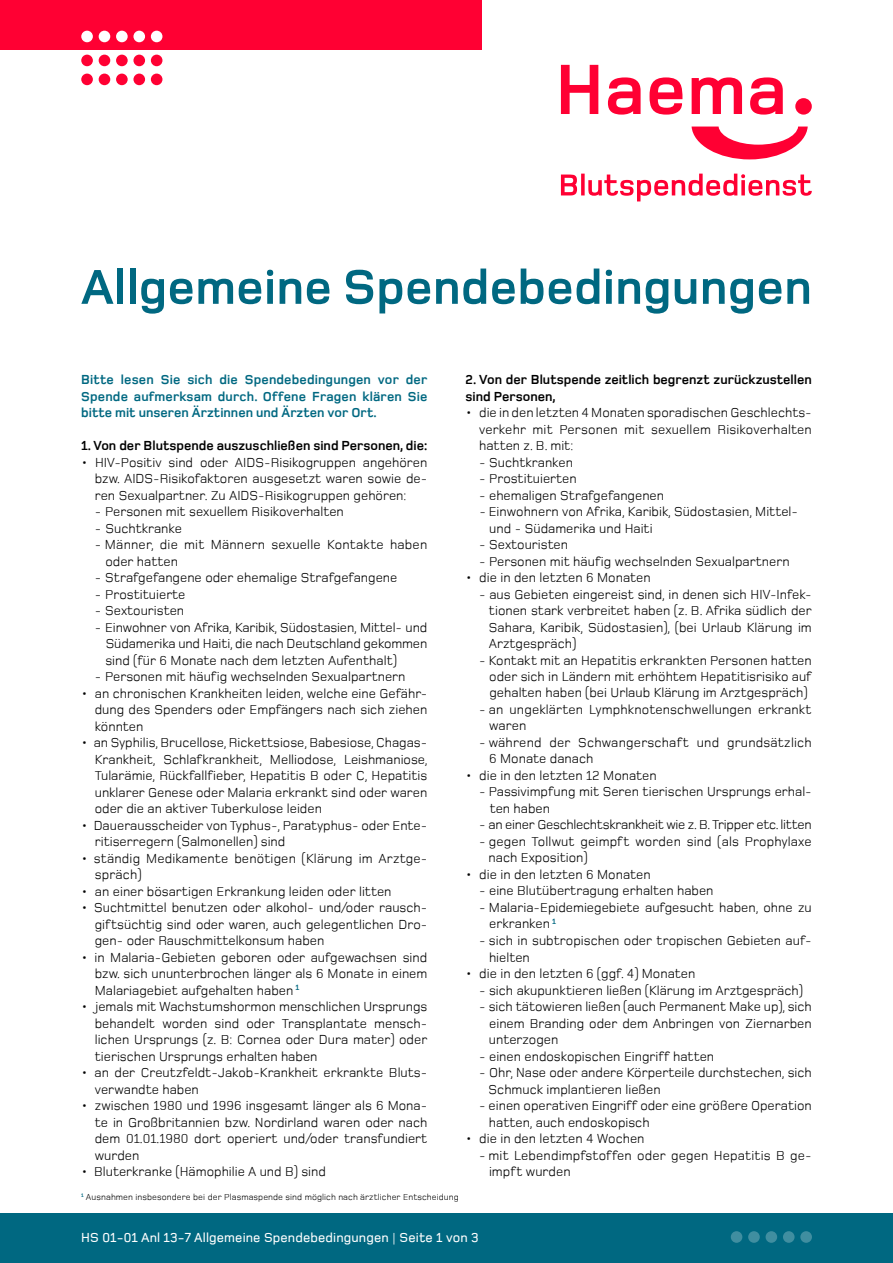
<style>
.page{position:relative;width:893px;height:1263px;background:#fff}
.page>*{position:absolute;margin:0;border:0;box-sizing:border-box;transform-origin:0 0}
.t1{font:700 50.7px "Foundry Monoline";letter-spacing:.005em;color:#006881}
.t2{font:13.5px/16.5px "Foundry Monoline";color:#000}
.t3{font:700 13.5px/16.5px "Foundry Monoline";color:#006881;text-align:justify}
.t4{font:700 13.5px/16.5px "Foundry Monoline";color:#000}
.t5{font:13.5px "Foundry Monoline";letter-spacing:-.02em;color:#000}
.t6{font:500 13.5px "Foundry Monoline";letter-spacing:.01em;color:#fff}
.t7{font:9px "Foundry Monoline";letter-spacing:.01em;color:#000}
.s1{font-weight:400}
</style>
<div class="page">
<div style="left:0;top:1214px;width:893px;height:49px;background:#006881"></div>
<svg style="left:692px;top:127px;width:116px;height:32px"></svg>
<div style="left:795px;top:98px;width:17px;height:17px;background:#f03;border-radius:50%"></div>
<svg style="left:561px;top:65px;width:37px;height:49px"></svg>
<svg style="left:608px;top:77px;width:33px;height:38px"></svg>
<svg style="left:649px;top:77px;width:33px;height:38px"></svg>
<svg style="left:692px;top:77px;width:50px;height:37px"></svg>
<svg style="left:750px;top:77px;width:33px;height:38px"></svg>
<svg style="left:561px;top:174px;width:251px;height:27px"></svg>
<div style="left:0;top:0;width:481px;height:49px;background:#f03"></div>
<div style="left:81px;top:74px;width:12px;height:11px;background:#f03;border-radius:50%"></div>
<div style="left:99px;top:74px;width:11px;height:11px;background:#f03;border-radius:50%"></div>
<div style="left:116px;top:74px;width:12px;height:11px;background:#f03;border-radius:50%"></div>
<div style="left:133px;top:74px;width:12px;height:11px;background:#f03;border-radius:50%"></div>
<div style="left:151px;top:74px;width:11px;height:11px;background:#f03;border-radius:50%"></div>
<div style="left:81px;top:55px;width:12px;height:11px;background:#f03;border-radius:50%"></div>
<div style="left:99px;top:55px;width:11px;height:11px;background:#f03;border-radius:50%"></div>
<div style="left:116px;top:55px;width:12px;height:11px;background:#f03;border-radius:50%"></div>
<div style="left:133px;top:55px;width:12px;height:11px;background:#f03;border-radius:50%"></div>
<div style="left:151px;top:55px;width:11px;height:11px;background:#f03;border-radius:50%"></div>
<div style="left:81px;top:31px;width:12px;height:11px;background:#fff;border-radius:50%"></div>
<div style="left:99px;top:31px;width:11px;height:11px;background:#fff;border-radius:50%"></div>
<div style="left:116px;top:31px;width:12px;height:11px;background:#fff;border-radius:50%"></div>
<div style="left:133px;top:31px;width:12px;height:11px;background:#fff;border-radius:50%"></div>
<div style="left:151px;top:31px;width:11px;height:11px;background:#fff;border-radius:50%"></div>
<div style="left:731px;top:1231px;width:11px;height:12px;background:#408ea0;border-radius:50%"></div>
<div style="left:748px;top:1231px;width:12px;height:12px;background:#408ea0;border-radius:50%"></div>
<div style="left:766px;top:1231px;width:11px;height:12px;background:#408ea0;border-radius:50%"></div>
<div style="left:783px;top:1231px;width:12px;height:12px;background:#408ea0;border-radius:50%"></div>
<div style="left:800px;top:1231px;width:12px;height:12px;background:#408ea0;border-radius:50%"></div>
<h1 class="t1" style="left:81px;top:260px;width:732px">Allgemeine Spendebedingungen</h1>
<p class="t3" style="left:81px;top:371px;width:348px">Bitte lesen Sie sich die Spendebedingungen vor der Spende aufmerksam durch. Offene Fragen klären Sie bitte mit unseren Ärztinnen und Ärzten vor Ort.</p>
<p class="t4" style="left:81px;top:437px;width:348px">1. Von der Blutspende auszuschließen sind Personen, die:</p>
<p class="t2" style="left:95px;top:454px;width:334px;text-align:justify;text-indent:-14px">• HIV-Positiv sind oder AIDS-Risikogruppen angehören bzw. AIDS-Risikofaktoren ausgesetzt waren sowie de&shy;ren Sexualpartner. Zu AIDS-Risikogruppen gehören:</p>
<p class="t2" style="left:95px;top:503px;width:251px">- Personen mit sexuellem Risikoverhalten</p>
<p class="t2" style="left:95px;top:520px;width:89px">- Suchtkranke</p>
<p class="t2" style="left:105px;top:536px;width:323px;text-indent:-11px">- Männer, die mit Männern sexuelle Kontakte haben oder hatten</p>
<p class="t2" style="left:95px;top:569px;width:304px">- Strafgefangene oder ehemalige Strafgefangene</p>
<p class="t2" style="left:95px;top:586px;width:92px">- Prostituierte</p>
<p class="t2" style="left:95px;top:602px;width:91px">- Sextouristen</p>
<p class="t2" style="left:105px;top:619px;width:323px;text-align:justify;text-indent:-11px">- Einwohner von Afrika, Karibik, Südostasien, Mittel- und Südamerika und Haiti, die nach Deutschland gekommen sind (für 6 Monate nach dem letzten Aufenthalt)</p>
<p class="t2" style="left:95px;top:668px;width:312px">- Personen mit häufig wechselnden Sexualpartnern</p>
<p class="t2" style="left:95px;top:685px;width:334px;text-align:justify;text-indent:-14px">• an chronischen Krankheiten leiden, welche eine Gefähr&shy;dung des Spenders oder Empfängers nach sich ziehen könnten</p>
<p class="t2" style="left:95px;top:734px;width:335px;text-align:justify;text-indent:-14px">• an Syphilis, Brucellose, Rickettsiose, Babesiose, Chagas-Krankheit, Schlafkrankheit, Melliodose, Leishmaniose, Tularämie, Rückfallfieber, Hepatitis B oder C, Hepatitis unklarer Genese oder Malaria erkrankt sind oder waren oder die an aktiver Tuberkulose leiden</p>
<p class="t2" style="left:95px;top:817px;width:334px;text-indent:-14px">• Dauerausscheider von Typhus-, Paratyphus- oder Ente&shy;ritiserregern (Salmonellen) sind</p>
<p class="t2" style="left:95px;top:850px;width:334px;text-indent:-14px">• ständig Medikamente benötigen (Klärung im Arztge&shy;spräch)</p>
<p class="t2" style="left:81px;top:883px;width:312px">• an einer bösartigen Erkrankung leiden oder litten</p>
<p class="t2" style="left:95px;top:899px;width:334px;text-align:justify;text-indent:-14px">• Suchtmittel benutzen oder alkohol- und/oder rausch&shy;giftsüchtig sind oder waren, auch gelegentlichen Dro&shy;gen- oder Rauschmittelkonsum haben</p>
<p class="t2" style="left:95px;top:949px;width:334px;text-align:justify;text-indent:-14px">• in Malaria-Gebieten geboren oder aufgewachsen sind bzw. sich ununterbrochen länger als 6 Monate in einem Malariagebiet aufgehalten haben <sup>1</sup></p>
<p class="t2" style="left:95px;top:998px;width:334px;text-align:justify;text-indent:-14px">• jemals mit Wachstumshormon menschlichen Ursprungs behandelt worden sind oder Transplantate mensch&shy;lichen Ursprungs (z. B: Cornea oder Dura mater) oder tierischen Ursprungs erhalten haben</p>
<p class="t2" style="left:95px;top:1064px;width:334px;text-indent:-14px">• an der Creutzfeldt-Jakob-Krankheit erkrankte Bluts&shy;verwandte haben</p>
<p class="t2" style="left:95px;top:1097px;width:334px;text-align:justify;text-indent:-14px">• zwischen 1980 und 1996 insgesamt länger als 6 Mona&shy;te in Großbritannien bzw. Nordirland waren oder nach dem 01.01.1980 dort operiert und/oder transfundiert wurden</p>
<p class="t2" style="left:81px;top:1163px;width:246px">• Bluterkranke (Hämophilie A und B) sind</p>
<p class="t7" style="left:81px;top:1192px;width:379px"><sup>1</sup> Ausnahmen insbesondere bei der Plasmaspende sind möglich nach ärztlicher Entscheidung</p>
<p class="t4" style="left:466px;top:371px;width:348px">2. Von der Blutspende zeitlich begrenzt zurückzustellen sind Personen,</p>
<p class="t2" style="left:479px;top:404px;width:334px;text-align:justify;text-indent:-14px">• die in den letzten 4 Monaten sporadischen Geschlechts&shy;verkehr mit Personen mit sexuellem Risikoverhalten hatten z. B. mit:</p>
<p class="t2" style="left:479px;top:454px;width:95px">- Suchtkranken</p>
<p class="t2" style="left:479px;top:470px;width:99px">- Prostituierten</p>
<p class="t2" style="left:479px;top:487px;width:186px">- ehemaligen Strafgefangenen</p>
<p class="t2" style="left:489px;top:503px;width:310px;text-indent:-10px">- Einwohnern von Afrika, Karibik, Südostasien, Mittel&shy;und - Südamerika und Haiti</p>
<p class="t2" style="left:479px;top:536px;width:91px">- Sextouristen</p>
<p class="t2" style="left:479px;top:553px;width:312px">- Personen mit häufig wechselnden Sexualpartnern</p>
<p class="t2" style="left:466px;top:569px;width:187px">• die in den letzten 6 Monaten</p>
<p class="t2" style="left:489px;top:586px;width:325px;text-align:justify;text-indent:-10px">- aus Gebieten eingereist sind, in denen sich HIV-Infek&shy;tionen stark verbreitet haben (z. B. Afrika südlich der Sahara, Karibik, Südostasien), (bei Urlaub Klärung im Arztgespräch)</p>
<p class="t2" style="left:489px;top:652px;width:325px;text-align:justify;text-indent:-10px">- Kontakt mit an Hepatitis erkrankten Personen hatten oder sich in Ländern mit erhöhtem Hepatitisrisiko auf gehalten haben (bei Urlaub Klärung im Arztgespräch)</p>
<p class="t2" style="left:489px;top:701px;width:324px;text-indent:-10px">- an ungeklärten Lymphknotenschwellungen erkrankt waren</p>
<p class="t2" style="left:489px;top:734px;width:324px;text-indent:-10px">- während der Schwangerschaft und grundsätzlich<br>6 Monate danach</p>
<p class="t2" style="left:466px;top:767px;width:193px">• die in den letzten 12 Monaten</p>
<p class="t2" style="left:490px;top:784px;width:324px;text-indent:-11px">- Passivimpfung mit Seren tierischen Ursprungs erhal&shy;ten haben</p>
<p class="t5" style="left:479px;top:818px;width:334px">- an einer Geschlechtskrankheit wie z. B. Tripper etc. litten</p>
<p class="t2" style="left:489px;top:833px;width:325px;text-indent:-10px">- gegen Tollwut geimpft worden sind (als Prophylaxe nach Exposition)</p>
<p class="t2" style="left:466px;top:866px;width:187px">• die in den letzten 6 Monaten</p>
<p class="t2" style="left:479px;top:883px;width:236px">- eine Blutübertragung erhalten haben</p>
<p class="t2" style="left:489px;top:899px;width:324px;text-indent:-10px">- Malaria-Epidemiegebiete aufgesucht haben, ohne zu erkranken <sup>1</sup></p>
<p class="t2" style="left:489px;top:932px;width:324px;text-indent:-10px">- sich in subtropischen oder tropischen Gebieten auf&shy;hielten</p>
<p class="t2" style="left:466px;top:965px;width:231px">• die in den letzten 6 (ggf. 4) Monaten</p>
<p class="t2" style="left:479px;top:982px;width:325px">- sich akupunktieren ließen (Klärung im Arztgespräch)</p>
<p class="t2" style="left:489px;top:998px;width:324px;text-align:justify;text-indent:-10px">- sich tätowieren ließen (auch Permanent Make up), sich einem Branding oder dem Anbringen von Ziernarben unterzogen</p>
<p class="t2" style="left:479px;top:1048px;width:237px">- einen endoskopischen Eingriff hatten</p>
<p class="t2" style="left:489px;top:1064px;width:325px;text-indent:-10px">- Ohr, Nase oder andere Körperteile durchstechen, sich<br>Schmuck implantieren ließen</p>
<p class="t2" style="left:489px;top:1097px;width:324px;text-indent:-10px">- einen operativen Eingriff oder eine größere Operation hatten, auch endoskopisch</p>
<p class="t2" style="left:466px;top:1130px;width:180px">• die in den letzten 4 Wochen</p>
<p class="t2" style="left:489px;top:1147px;width:324px;text-indent:-10px">- mit Lebendimpfstoffen oder gegen Hepatitis B ge&shy;impft wurden</p>
<p class="t6" style="left:81px;top:1230px;width:399px">HS 01-01 Anl 13-7 Allgemeine Spendebedingungen <span class="s1">|</span> Seite 1 von 3</p>
</div>
